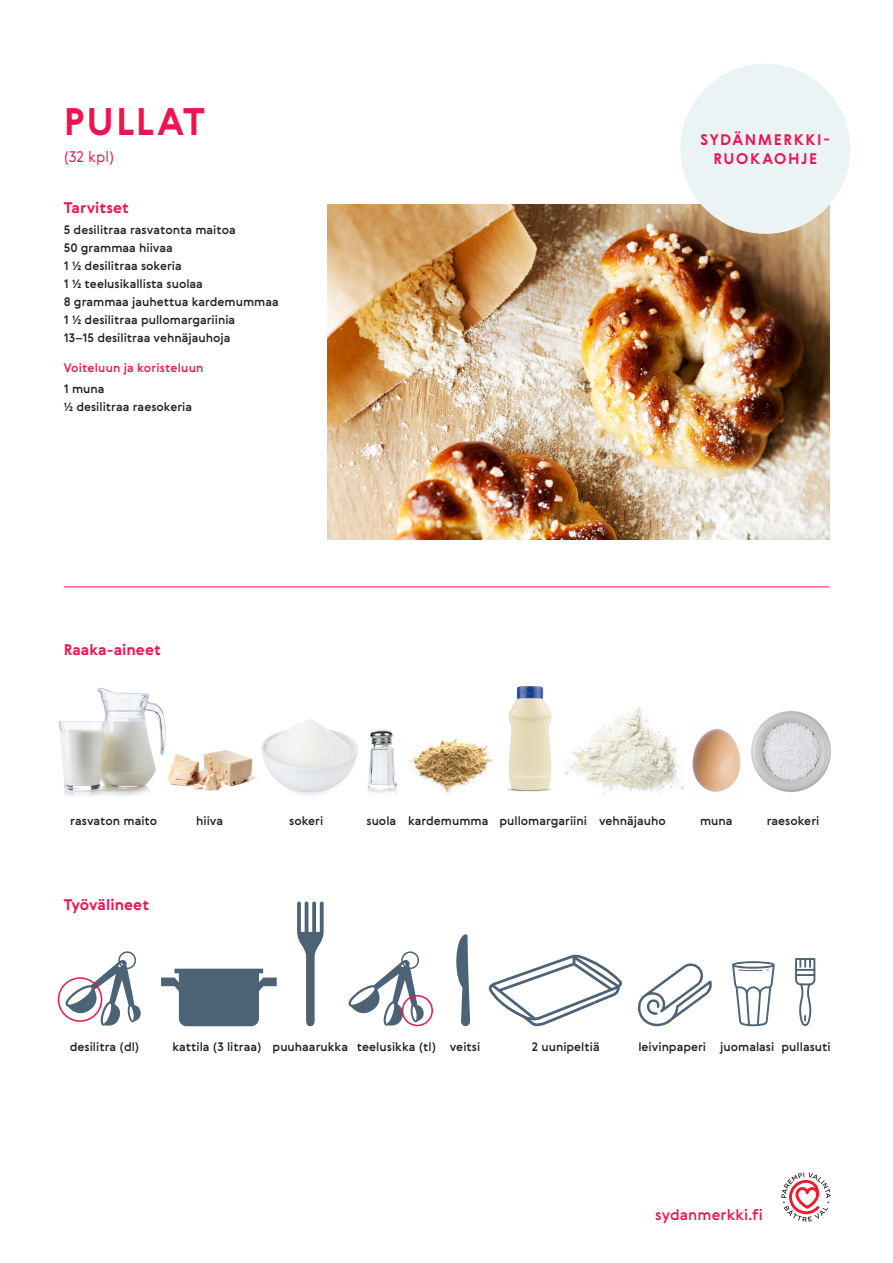
<style>
.page{position:relative;width:893px;height:1263px;background:#fff}
.page>*{position:absolute;margin:0;border:0;box-sizing:border-box;transform-origin:0 0}
._1__otsikot{font:700 37.5px "Gerbera";letter-spacing:.045em;color:#ed1450}
._2__otsikot{font:700 15px "Gerbera";letter-spacing:.01em;color:#ed1450}
._2__otsikot-2{font:700 15px/19.5px "Gerbera";letter-spacing:.11em;color:#ed1450;text-align:center}
.t1{font:500 15px "Gerbera";letter-spacing:.01em;color:#ed1450}
._1__otsikot-2{font:300 15px "Gerbera";color:#ed1450}
.ainekset{font:500 12px "Gerbera";color:#231f20}
.tyovalineet_ja_raaka{font:500 12px "Gerbera";color:#231f20}
._3__otsikot{font:500 12px "Gerbera";letter-spacing:.015em;color:#ed1450}
</style>
<div class="page">
<hr style="left:64px;top:587px;width:765px;height:1px;background:#ed1450">
<svg style="left:781px;top:1172px;width:50px;height:50px"></svg>
<img style="left:327px;top:204px;width:502px;height:336px">
<svg style="left:65px;top:951px;width:76px;height:75px"></svg>
<div style="left:58px;top:977px;width:44px;height:45px;border:2px solid #ed1450;border-radius:50%"></div>
<svg style="left:348px;top:951px;width:77px;height:76px"></svg>
<div style="left:402px;top:995px;width:31px;height:31px;border:2px solid #ed1450;border-radius:50%"></div>
<svg style="left:161px;top:969px;width:116px;height:57px"></svg>
<svg style="left:638px;top:963px;width:74px;height:63px"></svg>
<svg style="left:456px;top:934px;width:14px;height:92px"></svg>
<svg style="left:297px;top:901px;width:27px;height:125px"></svg>
<svg style="left:488px;top:955px;width:134px;height:71px"></svg>
<img style="left:565px;top:707px;width:120px;height:89px">
<img style="left:59px;top:688px;width:107px;height:109px">
<img style="left:507px;top:686px;width:45px;height:106px">
<img style="left:408px;top:738px;width:85px;height:57px">
<img style="left:751px;top:711px;width:80px;height:81px">
<img style="left:368px;top:729px;width:29px;height:65px">
<img style="left:167px;top:750px;width:90px;height:41px">
<img style="left:261px;top:719px;width:97px;height:76px">
<img style="left:692px;top:729px;width:49px;height:63px">
<svg style="left:795px;top:958px;width:20px;height:68px"></svg>
<svg style="left:732px;top:961px;width:43px;height:65px"></svg>
<div style="left:680px;top:64px;width:170px;height:170px;background:#ebf4f5;border-radius:50%"></div>
<p class="_1__otsikot" style="left:64px;top:96px;width:143px">PULLAT</p>
<p class="_1__otsikot-2" style="left:64px;top:146px;width:52px">(32 kpl)</p>
<p class="_2__otsikot" style="left:64px;top:197px;width:67px">Tarvitset</p>
<p class="ainekset" style="left:64px;top:221px;width:174px">5 desilitraa rasvatonta maitoa</p>
<p class="ainekset" style="left:64px;top:239px;width:111px">50 grammaa hiivaa</p>
<p class="ainekset" style="left:64px;top:257px;width:120px">1 ½ desilitraa sokeria</p>
<p class="ainekset" style="left:64px;top:275px;width:141px">1 ½ teelusikallista suolaa</p>
<p class="ainekset" style="left:64px;top:293px;width:217px">8 grammaa jauhettua kardemummaa</p>
<p class="ainekset" style="left:64px;top:311px;width:173px">1 ½ desilitraa pullomargariinia</p>
<p class="ainekset" style="left:64px;top:329px;width:168px">13–15 desilitraa vehnäjauhoja</p>
<p class="_3__otsikot" style="left:64px;top:360px;width:141px">Voiteluun ja koristeluun</p>
<p class="ainekset" style="left:64px;top:380px;width:42px">1 muna</p>
<p class="ainekset" style="left:64px;top:398px;width:130px">½ desilitraa raesokeria</p>
<p class="_2__otsikot" style="left:64px;top:639px;width:99px">Raaka-aineet</p>
<p class="_2__otsikot-2" style="left:701px;top:129px;width:131px">SYDÄNMERKKI-<br>RUOKAOHJE</p>
<p class="tyovalineet_ja_raaka" style="left:70px;top:813px;width:88px">rasvaton maito</p>
<p class="tyovalineet_ja_raaka" style="left:196px;top:813px;width:28px">hiiva</p>
<p class="tyovalineet_ja_raaka" style="left:289px;top:813px;width:36px">sokeri</p>
<p class="tyovalineet_ja_raaka" style="left:366px;top:813px;width:31px">suola</p>
<p class="tyovalineet_ja_raaka" style="left:408px;top:813px;width:82px">kardemumma</p>
<p class="tyovalineet_ja_raaka" style="left:499px;top:813px;width:89px">pullomargariini</p>
<p class="tyovalineet_ja_raaka" style="left:599px;top:813px;width:68px">vehnäjauho</p>
<p class="tyovalineet_ja_raaka" style="left:700px;top:813px;width:34px">muna</p>
<p class="tyovalineet_ja_raaka" style="left:767px;top:813px;width:54px">raesokeri</p>
<p class="_2__otsikot" style="left:64px;top:894px;width:87px">Työvälineet</p>
<p class="tyovalineet_ja_raaka" style="left:70px;top:1038px;width:71px">desilitra (dl)</p>
<p class="tyovalineet_ja_raaka" style="left:273px;top:1038px;width:77px">puuhaarukka</p>
<p class="tyovalineet_ja_raaka" style="left:357px;top:1038px;width:81px">teelusikka (tl)</p>
<p class="tyovalineet_ja_raaka" style="left:450px;top:1038px;width:32px">veitsi</p>
<p class="tyovalineet_ja_raaka" style="left:532px;top:1038px;width:70px">2 uunipeltiä</p>
<p class="tyovalineet_ja_raaka" style="left:638px;top:1038px;width:69px">leivinpaperi</p>
<p class="tyovalineet_ja_raaka" style="left:172px;top:1038px;width:91px">kattila (3 litraa)</p>
<p class="tyovalineet_ja_raaka" style="left:720px;top:1038px;width:56px">juomalasi</p>
<p class="tyovalineet_ja_raaka" style="left:782px;top:1038px;width:51px">pullasuti</p>
<p class="t1" style="left:655px;top:1204px;width:109px">sydanmerkki.fi</p>
</div>
